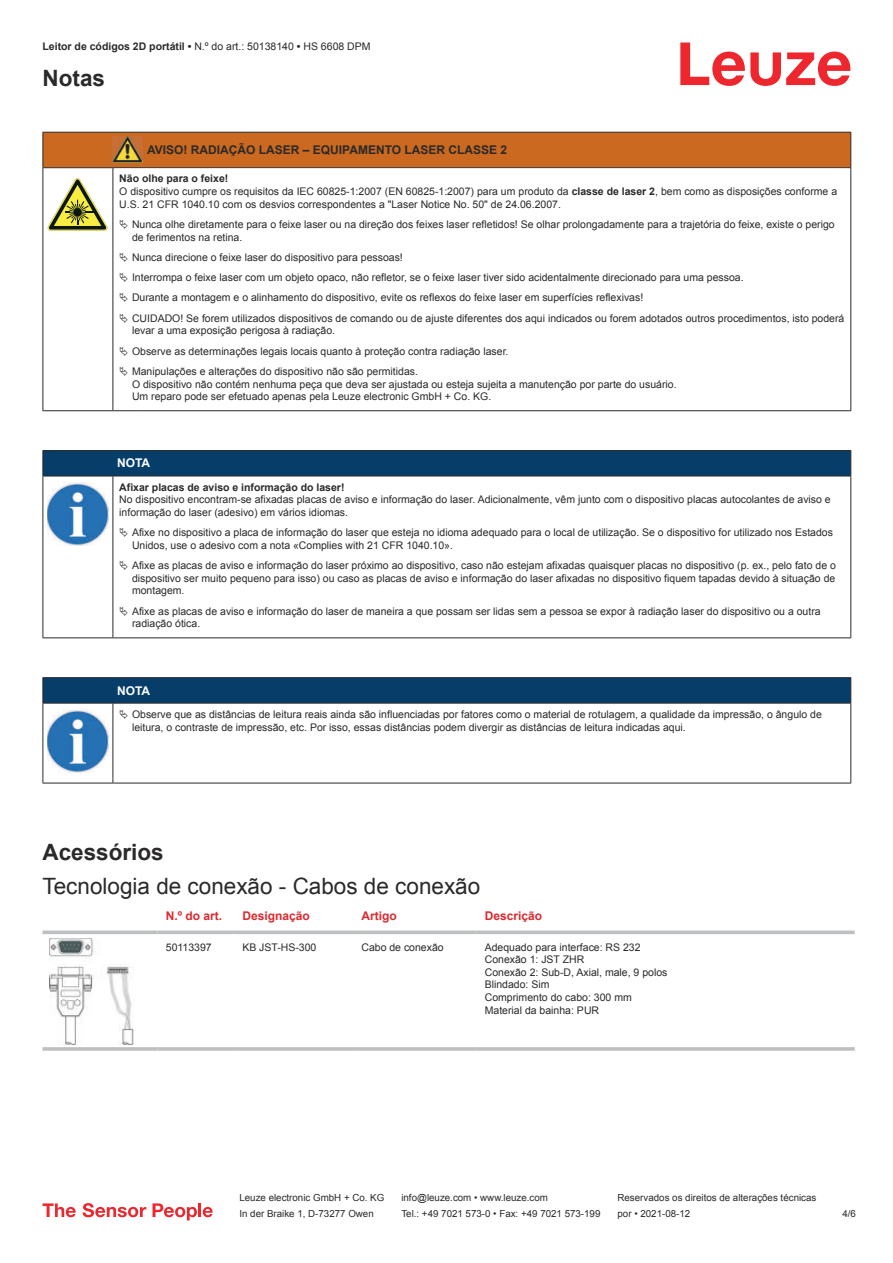
<style>
.page{position:relative;width:893px;height:1263px;background:#fff}
.page>*{position:absolute;margin:0;border:0;box-sizing:border-box;transform-origin:0 0}
.t1{font:22.5px "Arial";color:#2b292a}
.t2{font:700 22.5px "Arial";color:#2b292a}
.t3{font:700 12px "Arial";color:#2b292a}
.t4{font:700 12px "Arial";color:#db2a30}
.t5{font:700 12px "Arial";color:#fff}
.t6{font:10.5px/12.6px "Arial";color:#2b292a}
.t7{font:700 10.5px "Arial";color:#2b292a}
.t8{font:9.75px "Arial";color:#2b292a}
.s1{font-weight:400}
.s2{font-weight:700}
</style>
<div class="page">
<svg style="left:680px;top:43px;width:170px;height:43px"></svg>
<svg style="left:43px;top:930px;width:114px;height:4px"></svg>
<svg style="left:157px;top:930px;width:77px;height:4px"></svg>
<svg style="left:234px;top:930px;width:119px;height:4px"></svg>
<svg style="left:353px;top:930px;width:123px;height:4px"></svg>
<svg style="left:476px;top:930px;width:379px;height:4px;background:#c6c7c9"></svg>
<hr style="left:43px;top:1047px;width:114px;height:4px;background:#bdbfc1">
<hr style="left:157px;top:1047px;width:77px;height:4px;background:#c7c9ca">
<hr style="left:234px;top:1047px;width:119px;height:4px;background:#bdbfc1">
<hr style="left:353px;top:1047px;width:123px;height:4px;background:#bdbfc1">
<hr style="left:476px;top:1047px;width:379px;height:4px;background:#c7c9ca">
<img style="left:49px;top:938px;width:84px;height:107px">
<svg style="left:43px;top:1203px;width:33px;height:14px"></svg>
<svg style="left:83px;top:1203px;width:63px;height:14px"></svg>
<svg style="left:153px;top:1203px;width:44px;height:17px"></svg>
<hr style="left:198px;top:1203px;width:3px;height:14px;background:#ed272d">
<svg style="left:203px;top:1207px;width:10px;height:10px"></svg>
<div style="left:44px;top:133px;width:806px;height:34px;background:#ca691f"></div>
<svg style="left:44px;top:168px;width:806px;height:242px"></svg>
<hr style="left:43px;top:132px;width:70px;height:1px;background:#2b292a">
<hr style="left:43px;top:133px;width:1px;height:34px;background:#2b292a">
<hr style="left:43px;top:167px;width:70px;height:1px;background:#2b292a">
<hr style="left:113px;top:132px;width:30px;height:1px;background:#2b292a">
<hr style="left:113px;top:167px;width:30px;height:1px;background:#2b292a">
<hr style="left:143px;top:132px;width:708px;height:1px;background:#2b292a">
<hr style="left:850px;top:133px;width:1px;height:34px;background:#2b292a">
<hr style="left:143px;top:167px;width:708px;height:1px;background:#2b292a">
<hr style="left:43px;top:168px;width:1px;height:238px;background:#2b292a">
<hr style="left:113px;top:168px;width:1px;height:238px;background:#2b292a">
<hr style="left:850px;top:168px;width:1px;height:238px;background:#2b292a">
<hr style="left:43px;top:410px;width:70px;height:1px;background:#2b292a">
<hr style="left:113px;top:410px;width:30px;height:1px;background:#2b292a">
<hr style="left:143px;top:410px;width:708px;height:1px;background:#2b292a">
<img style="left:113px;top:136px;width:30px;height:27px">
<svg style="left:47px;top:178px;width:60px;height:53px"></svg>
<svg style="left:115px;top:169px;width:734px;height:238px"></svg>
<hr style="left:43px;top:476px;width:70px;height:1px;background:#2b292a">
<svg style="left:43px;top:450px;width:808px;height:26px;background:#083b65"></svg>
<hr style="left:113px;top:476px;width:738px;height:1px;background:#2b292a">
<hr style="left:43px;top:476px;width:1px;height:157px;background:#2b292a">
<hr style="left:113px;top:476px;width:1px;height:157px;background:#2b292a">
<hr style="left:850px;top:476px;width:1px;height:157px;background:#2b292a">
<hr style="left:43px;top:637px;width:70px;height:1px;background:#2b292a">
<hr style="left:113px;top:637px;width:738px;height:1px;background:#2b292a">
<img style="left:47px;top:482px;width:61px;height:63px">
<svg style="left:44px;top:704px;width:806px;height:79px"></svg>
<hr style="left:43px;top:677px;width:70px;height:1px;background:#2b292a">
<hr style="left:43px;top:703px;width:70px;height:1px;background:#2b292a">
<hr style="left:113px;top:677px;width:738px;height:1px;background:#2b292a">
<svg style="left:43px;top:678px;width:808px;height:25px;background:#063c67"></svg>
<hr style="left:113px;top:703px;width:738px;height:1px;background:#2b292a">
<hr style="left:43px;top:703px;width:1px;height:75px;background:#2b292a">
<hr style="left:113px;top:703px;width:1px;height:75px;background:#2b292a">
<hr style="left:850px;top:703px;width:1px;height:75px;background:#2b292a">
<hr style="left:43px;top:783px;width:70px;height:1px;background:#2b292a">
<hr style="left:113px;top:783px;width:738px;height:1px;background:#2b292a">
<img style="left:47px;top:709px;width:61px;height:63px">
<div style="left:115px;top:704px;width:734px;height:33px;background:#fff"></div>
<svg style="left:120px;top:220px;width:8px;height:9px"></svg>
<svg style="left:120px;top:252px;width:8px;height:10px"></svg>
<svg style="left:120px;top:273px;width:8px;height:9px"></svg>
<svg style="left:120px;top:293px;width:8px;height:9px"></svg>
<svg style="left:120px;top:313px;width:8px;height:10px"></svg>
<svg style="left:120px;top:346px;width:8px;height:10px"></svg>
<svg style="left:120px;top:367px;width:8px;height:9px"></svg>
<p class="t7" style="left:43px;top:43px;width:330px">Leitor de códigos 2D portátil • <span class="s1">N.º do art.: 50138140</span> • <span class="s1">HS 6608 DPM</span></p>
<h1 class="t2" style="left:43px;top:70px;width:64px">Notas</h1>
<p class="t3" style="left:147px;top:145px;width:362px">AVISO! RADIAÇÃO LASER – EQUIPAMENTO LASER CLASSE 2</p>
<p class="t6" style="left:119px;top:173px;width:719px"><span class="s2">Não olhe para o feixe!<br></span>O dispositivo cumpre os requisitos da IEC 60825-1:2007 (EN 60825-1:2007) para um produto da <span class="s2">classe de laser 2</span>, bem como as disposições conforme a<br>U.S. 21 CFR 1040.10 com os desvios correspondentes a "Laser Notice No. 50" de 24.06.2007.</p>
<p class="t6" style="left:132px;top:219px;width:704px">Nunca olhe diretamente para o feixe laser ou na direção dos feixes laser refletidos! Se olhar prolongadamente para a trajetória do feixe, existe o perigo de ferimentos na retina.</p>
<p class="t6" style="left:132px;top:248px;width:714px;line-height:20.2px">Nunca direcione o feixe laser do dispositivo para pessoas!<br>Interrompa o feixe laser com um objeto opaco, não refletor, se o feixe laser tiver sido acidentalmente direcionado para uma pessoa.<br>Durante a montagem e o alinhamento do dispositivo, evite os reflexos do feixe laser em superfícies reflexivas!<br>CUIDADO! Se forem utilizados dispositivos de comando ou de ajuste diferentes dos aqui indicados ou forem adotados outros procedimentos, isto poderá</p>
<p class="t6" style="left:132px;top:321px;width:378px;line-height:20.2px">levar a uma exposição perigosa à radiação.<br>Observe as determinações legais locais quanto à proteção contra radiação laser.<br>Manipulações e alterações do dispositivo não são permitidas.</p>
<p class="t6" style="left:132px;top:379px;width:546px">O dispositivo não contém nenhuma peça que deva ser ajustada ou esteja sujeita a manutenção por parte do usuário.<br>Um reparo pode ser efetuado apenas pela Leuze electronic GmbH + Co. KG.</p>
<p class="t5" style="left:117px;top:459px;width:35px">NOTA</p>
<p class="t7" style="left:119px;top:483px;width:227px">Afixar placas de aviso e informação do laser!</p>
<p class="t6" style="left:119px;top:494px;width:713px">No dispositivo encontram-se afixadas placas de aviso e informação do laser. Adicionalmente, vêm junto com o dispositivo placas autocolantes de aviso e informação do laser (adesivo) em vários idiomas.</p>
<p class="t6" style="left:132px;top:527px;width:702px">Afixe no dispositivo a placa de informação do laser que esteja no idioma adequado para o local de utilização. Se o dispositivo for utilizado nos Estados<br>Unidos, use o adesivo com a nota «Complies with 21 CFR 1040.10».</p>
<p class="t6" style="left:132px;top:560px;width:705px;text-align:justify">Afixe as placas de aviso e informação do laser próximo ao dispositivo, caso não estejam afixadas quaisquer placas no dispositivo (p. ex., pelo fato de o dispositivo ser muito pequeno para isso) ou caso as placas de aviso e informação do laser afixadas no dispositivo fiquem tapadas devido à situação de montagem.</p>
<p class="t6" style="left:132px;top:606px;width:690px">Afixe as placas de aviso e informação do laser de maneira a que possam ser lidas sem a pessoa se expor à radiação laser do dispositivo ou a outra radiação ótica.</p>
<p class="t5" style="left:117px;top:686px;width:35px">NOTA</p>
<p class="t6" style="left:132px;top:709px;width:691px">Observe que as distâncias de leitura reais ainda são influenciadas por fatores como o material de rotulagem, a qualidade da impressão, o ângulo de leitura, o contraste de impressão, etc. Por isso, essas distâncias podem divergir as distâncias de leitura indicadas aqui.</p>
<h1 class="t2" style="left:43px;top:843px;width:123px">Acessórios</h1>
<h1 class="t1" style="left:43px;top:877px;width:439px">Tecnologia de conexão - Cabos de conexão</h1>
<p class="t4" style="left:166px;top:911px;width:58px">N.º do art.</p>
<p class="t4" style="left:242px;top:911px;width:69px">Designação</p>
<p class="t4" style="left:361px;top:911px;width:37px">Artigo</p>
<p class="t4" style="left:485px;top:911px;width:59px">Descrição</p>
<p class="t6" style="left:166px;top:941px;width:47px">50113397</p>
<p class="t6" style="left:242px;top:941px;width:76px">KB JST-HS-300</p>
<p class="t6" style="left:361px;top:941px;width:84px">Cabo de conexão</p>
<p class="t6" style="left:485px;top:941px;width:184px">Adequado para interface: RS 232<br>Conexão 1: JST ZHR<br>Conexão 2: Sub-D, Axial, male, 9 polos<br>Blindado: Sim<br>Comprimento do cabo: 300 mm<br>Material da bainha: PUR</p>
<p class="t8" style="left:239px;top:1194px;width:146px">Leuze electronic GmbH + Co. KG</p>
<p class="t8" style="left:401px;top:1194px;width:148px">info@leuze.com • www.leuze.com</p>
<p class="t8" style="left:617px;top:1194px;width:200px">Reservados os direitos de alterações técnicas</p>
<p class="t8" style="left:239px;top:1210px;width:136px">In der Braike 1, D-73277 Owen</p>
<p class="t8" style="left:401px;top:1210px;width:201px">Tel.: +49 7021 573-0 • Fax: +49 7021 573-199</p>
<p class="t8" style="left:617px;top:1210px;width:74px">por • 2021-08-12</p>
<p class="t8" style="left:842px;top:1210px;width:15px">4 /6</p>
</div>
